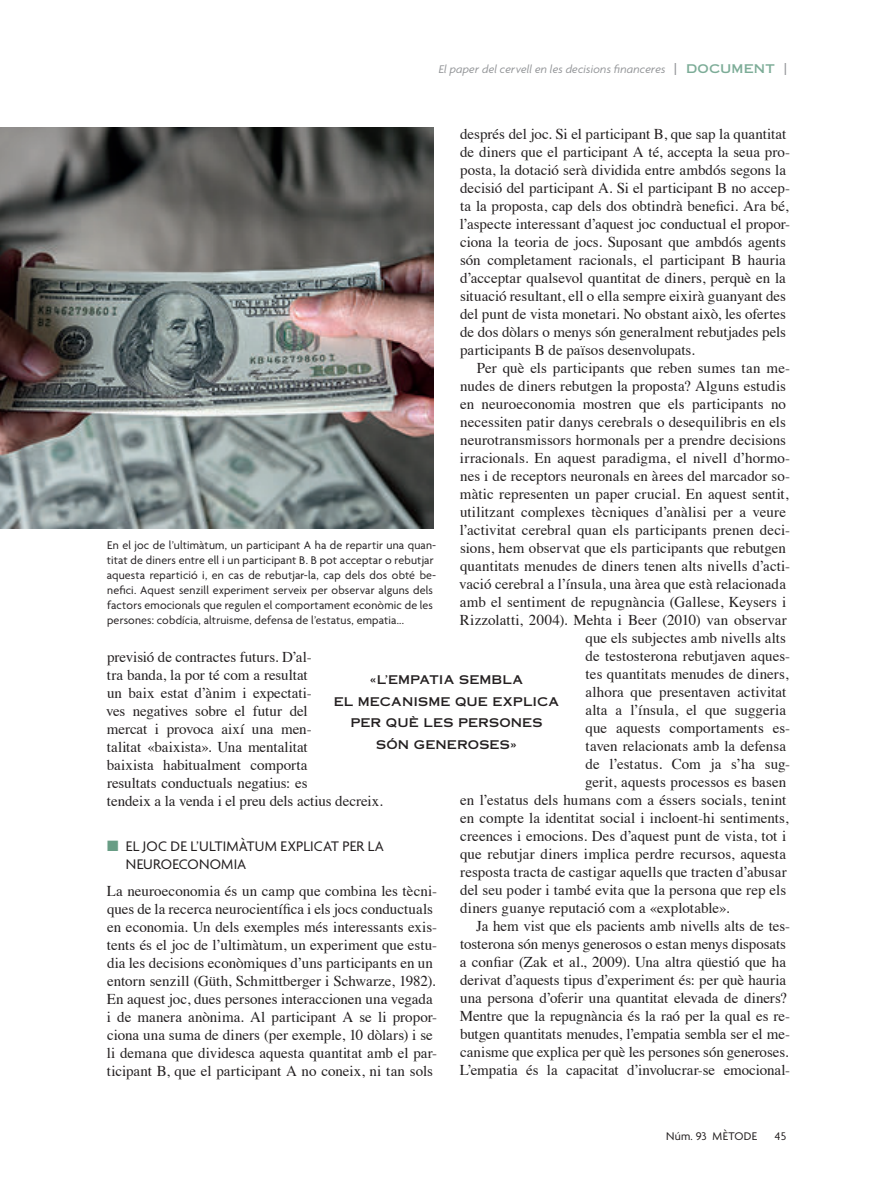
<style>
.page{position:relative;width:893px;height:1191px;background:#fff}
.page>*{position:absolute;margin:0;border:0;box-sizing:border-box;transform-origin:0 0}
.t1{font:15px/18px "Times";color:#231f20}
.t2{font:15px/18px "Agenda";letter-spacing:.01em;color:#231f20}
.t3{font:12px/15px "Agenda";letter-spacing:.015em;color:#231f20}
.t4{font:12px/21.8px "Copperplate Thirty One AB";letter-spacing:.01em;color:#231f20;text-align:center}
.t5{font:italic 12px "Agenda";letter-spacing:.015em;color:#939598}
.s1{font-family:"Copperplate Thirty One AB";font-style:normal}
.s2{font-family:"Copperplate Thirty One AB";font-style:normal;color:#7cac97}
.s3{color:#689d85}
</style>
<div class="page">
<img style="left:0;top:127px;width:434px;height:401px">
<p class="t5" style="left:439px;top:62px;width:349px">El paper del cervell en les decisions financeres <span class="s1">|</span> <span class="s2">DOCUMENT</span> <span class="s1">|</span></p>
<p class="t1" style="left:460px;top:123px;width:332px">després del joc. Si el participant B, que sap la quantitat de diners que el participant A té, accepta la seua pro&shy;posta, la dotació serà dividida entre ambdós segons la decisió del participant A. Si el participant B no accep&shy;ta la proposta, cap dels dos obtindrà benefici. Ara bé, l’aspecte interessant d’aquest joc conductual el propor&shy;ciona la teoria de jocs. Suposant que ambdós agents són completament racionals, el participant B hauria d’acceptar qualsevol quantitat de diners, perquè en la situació resultant, ell o ella sempre eixirà guanyant des del punt de vista monetari. No obstant això, les ofertes de dos dòlars o menys són generalment rebutjades pels participants B de països desenvolupats.</p>
<p class="t1" style="left:477px;top:357px;width:315px">Per què els participants que reben sumes tan me-</p>
<p class="t1" style="left:460px;top:375px;width:327px">nudes de diners rebutgen la proposta? Alguns estudis</p>
<p class="t1" style="left:460px;top:393px;width:327px">en neuroeconomia mostren que els participants no</p>
<p class="t1" style="left:460px;top:411px;width:327px">necessiten patir danys cerebrals o desequilibris en els</p>
<p class="t1" style="left:460px;top:429px;width:327px">neurotransmissors hormonals per a prendre decisions</p>
<p class="t1" style="left:460px;top:447px;width:332px">irracionals. En aquest paradigma, el nivell d’hormo-</p>
<p class="t1" style="left:460px;top:465px;width:331px">nes i de receptors neuronals en àrees del marcador so-</p>
<p class="t1" style="left:460px;top:483px;width:330px">màtic representen un paper crucial. En aquest sentit,</p>
<p class="t1" style="left:460px;top:501px;width:327px">utilitzant complexes tècniques d’anàlisi per a veure</p>
<p class="t1" style="left:460px;top:519px;width:332px">l’activitat cerebral quan els participants prenen deci-</p>
<p class="t1" style="left:460px;top:537px;width:327px">sions, hem observat que els participants que rebutgen</p>
<p class="t1" style="left:460px;top:555px;width:332px">quantitats menudes de diners tenen alts nivells d’acti-</p>
<p class="t1" style="left:459px;top:573px;width:328px">vació cerebral a l’ínsula, una àrea que està relacionada</p>
<p class="t1" style="left:460px;top:591px;width:328px">amb el sentiment de repugnància (Gallese, Keysers i</p>
<p class="t1" style="left:460px;top:609px;width:328px">Rizzolatti, 2004). Mehta i Beer (2010) van observar</p>
<p class="t1" style="left:585px;top:627px;width:202px">que els subjectes amb nivells alts</p>
<p class="t1" style="left:585px;top:645px;width:206px">de testosterona rebutjaven aques-</p>
<p class="t1" style="left:585px;top:663px;width:204px">tes quantitats menudes de diners,</p>
<p class="t1" style="left:585px;top:681px;width:202px">alhora que presentaven activitat</p>
<p class="t1" style="left:585px;top:699px;width:202px">alta a l’ínsula, el que suggeria</p>
<p class="t1" style="left:585px;top:717px;width:206px">que aquests comportaments es-</p>
<p class="t1" style="left:585px;top:735px;width:202px">taven relacionats amb la defensa</p>
<p class="t1" style="left:585px;top:753px;width:206px">de l’estatus. Com ja s’ha sug-</p>
<p class="t1" style="left:585px;top:771px;width:202px">gerit, aquests processos es basen</p>
<p class="t1" style="left:460px;top:789px;width:328px">en l’estatus dels humans com a éssers socials, tenint</p>
<p class="t1" style="left:460px;top:807px;width:330px">en compte la identitat social i incloent-hi sentiments,</p>
<p class="t1" style="left:460px;top:825px;width:327px">creences i emocions. Des d’aquest punt de vista, tot i</p>
<p class="t1" style="left:460px;top:843px;width:327px">que rebutjar diners implica perdre recursos, aquesta</p>
<p class="t1" style="left:460px;top:861px;width:328px">resposta tracta de castigar aquells que tracten d’abusar</p>
<p class="t1" style="left:460px;top:879px;width:327px">del seu poder i també evita que la persona que rep els</p>
<p class="t1" style="left:460px;top:897px;width:271px">diners guanye reputació com a «explotable».</p>
<p class="t1" style="left:476px;top:915px;width:315px">Ja hem vist que els pacients amb nivells alts de tes-</p>
<p class="t1" style="left:460px;top:933px;width:327px">tosterona són menys generosos o estan menys disposats</p>
<p class="t1" style="left:460px;top:951px;width:327px">a confiar (Zak et al., 2009). Una altra qüestió que ha</p>
<p class="t1" style="left:460px;top:969px;width:327px">derivat d’aquests tipus d’experiment és: per què hauria</p>
<p class="t1" style="left:460px;top:987px;width:328px">una persona d’oferir una quantitat elevada de diners?</p>
<p class="t1" style="left:460px;top:1005px;width:332px">Mentre que la repugnància és la raó per la qual es re-</p>
<p class="t1" style="left:460px;top:1023px;width:332px">butgen quantitats menudes, l’empatia sembla ser el me-</p>
<p class="t1" style="left:460px;top:1041px;width:330px">canisme que explica per què les persones són generoses.</p>
<p class="t1" style="left:460px;top:1059px;width:332px">L’empatia és la capacitat d’involucrar-se emocional-</p>
<p class="t3" style="left:107px;top:537px;width:331px">En el joc de l’ultimàtum, un participant A ha de repartir una quan&shy;titat de diners entre ell i un participant B. B pot acceptar o rebutjar aquesta repartició i, en cas de rebutjar-la, cap dels dos obté be&shy;nefici. Aquest senzill experiment serveix per observar alguns dels factors emocionals que regulen el comportament econòmic de les persones: cobdícia, altruisme, defensa de l’estatus, empatia...</p>
<p class="t1" style="left:106px;top:646px;width:278px">previsió de contractes futurs. D’al-<br>tra banda, la por té com a resultat<br>un baix estat d’ànim i expectati-<br>ves negatives sobre el futur del<br>mercat i provoca així una men-<br>talitat «baixista». Una mentalitat<br>baixista habitualment comporta<br>resultats conductuals negatius: es<br>tendeix a la venda i el preu dels actius decreix.</p>
<p class="t2" style="left:126px;top:837px;width:260px;text-indent:-19px"><span class="s3">■</span> EL JOC DE L’ULTIMÀTUM EXPLICAT PER LA<br>NEUROECONOMIA</p>
<p class="t1" style="left:107px;top:880px;width:332px">La neuroeconomia és un camp que combina les tècni&shy;ques de la recerca neurocientífica i els jocs conductuals en economia. Un dels exemples més interessants exis&shy;tents és el joc de l’ultimàtum, un experiment que estu&shy;dia les decisions econòmiques d’uns participants en un entorn senzill (Güth, Schmittberger i Schwarze, 1982).<br>En aquest joc, dues persones interaccionen una vegada i de manera anònima. Al participant A se li propor&shy;ciona una suma de diners (per exemple, 10 dòlars) i se li demana que dividesca aquesta quantitat amb el par&shy;ticipant B, que el participant A no coneix, ni tan sols</p>
<p class="t4" style="left:334px;top:668px;width:227px">«L’EMPATIA SEMBLA<br>EL MECANISME QUE EXPLICA<br>PER QUÈ LES PERSONES<br>SÓN GENEROSES»</p>
<p class="t3" style="left:666px;top:1128px;width:92px">Núm. 93 MÈTODE</p>
<p class="t3" style="left:775px;top:1128px;width:13px">45</p>
</div>
